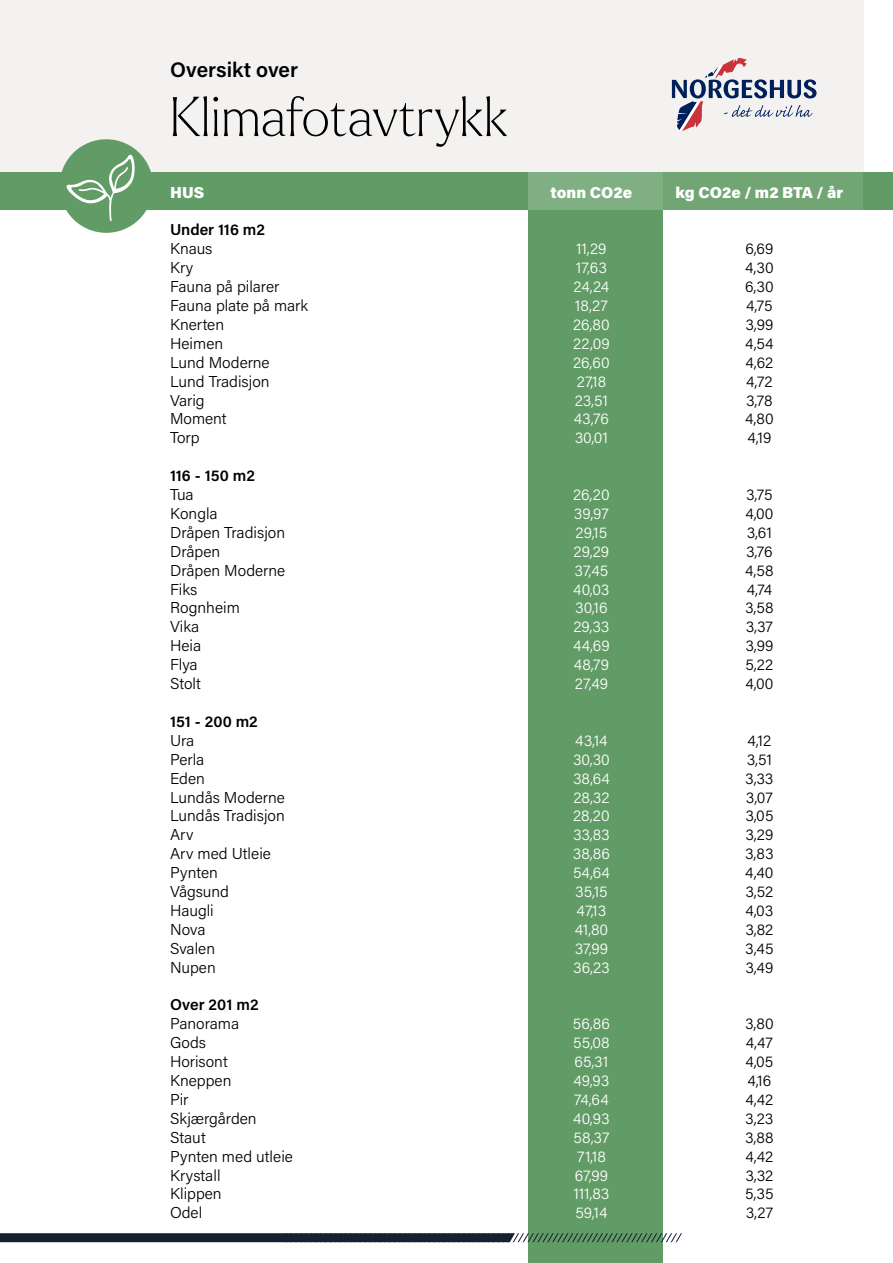
<style>
.page{position:relative;width:893px;height:1263px;background:#fff}
.page>*{position:absolute;margin:0;border:0;box-sizing:border-box;transform-origin:0 0}
.t1{font:100 54px "Larken";letter-spacing:-.005em;color:#000}
.t2{font:600 21px "Acumin Pro";color:#000}
.t3{font:300 15.75px/18.9px "Acumin Pro";color:#000}
.t4{font:300 15.75px/18.9px "Acumin Pro";color:#fff}
.t5{font:600 15.75px "Acumin Pro";color:#000}
.t6{font:900 15.75px "Acumin Pro";color:#fff}
</style>
<div class="page">
<div style="left:0;top:0;width:863px;height:186px;background:#f3f2f1"></div>
<div style="left:528px;top:209px;width:135px;height:1054px;background:#619b65"></div>
<div style="left:0;top:172px;width:893px;height:37px;background:#619b65"></div>
<div style="left:528px;top:172px;width:135px;height:37px;background:#81af84"></div>
<div style="left:664px;top:172px;width:199px;height:37px;background:#71a574"></div>
<svg style="left:672px;top:58px;width:144px;height:73px"></svg>
<svg style="left:0;top:1233px;width:682px;height:9px"></svg>
<div style="left:60px;top:139px;width:93px;height:94px;background:#619b65;border-radius:50%"></div>
<svg style="left:66px;top:154px;width:69px;height:67px"></svg>
<h2 class="t2" style="left:170px;top:55px;width:130px">Oversikt over</h2>
<h1 class="t1" style="left:170px;top:81px;width:339px">Klimafotavtrykk</h1>
<p class="t6" style="left:170px;top:181px;width:36px">HUS</p>
<p class="t5" style="left:170px;top:219px;width:96px">Under 116 m2</p>
<p class="t3" style="left:170px;top:239px;width:140px">Knaus<br>Kry<br>Fauna på pilarer<br>Fauna plate på mark<br>Knerten<br>Heimen<br>Lund Moderne<br>Lund Tradisjon<br>Varig<br>Moment<br>Torp</p>
<p class="t5" style="left:170px;top:465px;width:86px">116 - 150 m2</p>
<p class="t3" style="left:170px;top:484px;width:117px">Tua<br>Kongla<br>Dråpen Tradisjon<br>Dråpen<br>Dråpen Moderne<br>Fiks<br>Rognheim<br>Vika<br>Heia<br>Flya<br>Stolt</p>
<p class="t5" style="left:170px;top:710px;width:89px">151 - 200 m2</p>
<p class="t3" style="left:170px;top:730px;width:116px">Ura<br>Perla<br>Eden<br>Lundås Moderne<br>Lundås Tradisjon<br>Arv<br>Arv med Utleie<br>Pynten<br>Vågsund<br>Haugli<br>Nova<br>Svalen<br>Nupen</p>
<p class="t5" style="left:170px;top:994px;width:90px">Over 201 m2</p>
<p class="t3" style="left:170px;top:1014px;width:124px">Panorama<br>Gods<br>Horisont<br>Kneppen<br>Pir<br>Skjærgården<br>Staut<br>Pynten med utleie<br>Krystall<br>Klippen<br>Odel</p>
<p class="t6" style="left:551px;top:181px;width:83px">tonn CO2e</p>
<p class="t4" style="left:573px;top:239px;width:38px">11,29<br>17,63<br>24,24<br>18,27<br>26,80<br>22,09<br>26,60<br>27,18<br>23,51<br>43,76<br>30,01</p>
<p class="t4" style="left:573px;top:484px;width:38px">26,20<br>39,97<br>29,15<br>29,29<br>37,45<br>40,03<br>30,16<br>29,33<br>44,69<br>48,79<br>27,49</p>
<p class="t4" style="left:573px;top:730px;width:38px">43,14<br>30,30<br>38,64<br>28,32<br>28,20<br>33,83<br>38,86<br>54,64<br>35,15<br>47,13<br>41,80<br>37,99<br>36,23</p>
<p class="t4" style="left:573px;top:1014px;width:38px">56,86<br>55,08<br>65,31<br>49,93<br>74,64<br>40,93<br>58,37<br>71,18<br>67,99<br>111,83<br>59,14</p>
<p class="t6" style="left:675px;top:181px;width:169px">kg CO2e / m2 BTA / år</p>
<p class="t3" style="left:745px;top:239px;width:30px;text-align:justify">6,69<br>4,30<br>6,30<br>4,75<br>3,99<br>4,54<br>4,62<br>4,72<br>3,78<br>4,80<br>4,19</p>
<p class="t3" style="left:745px;top:484px;width:30px;text-align:justify">3,75<br>4,00<br>3,61<br>3,76<br>4,58<br>4,74<br>3,58<br>3,37<br>3,99<br>5,22<br>4,00</p>
<p class="t3" style="left:745px;top:730px;width:30px">4,12<br>3,51<br>3,33<br>3,07<br>3,05<br>3,29<br>3,83<br>4,40<br>3,52<br>4,03<br>3,82<br>3,45<br>3,49</p>
<p class="t3" style="left:745px;top:1014px;width:30px">3,80<br>4,47<br>4,05<br>4,16<br>4,42<br>3,23<br>3,88<br>4,42<br>3,32<br>5,35<br>3,27</p>
</div>
